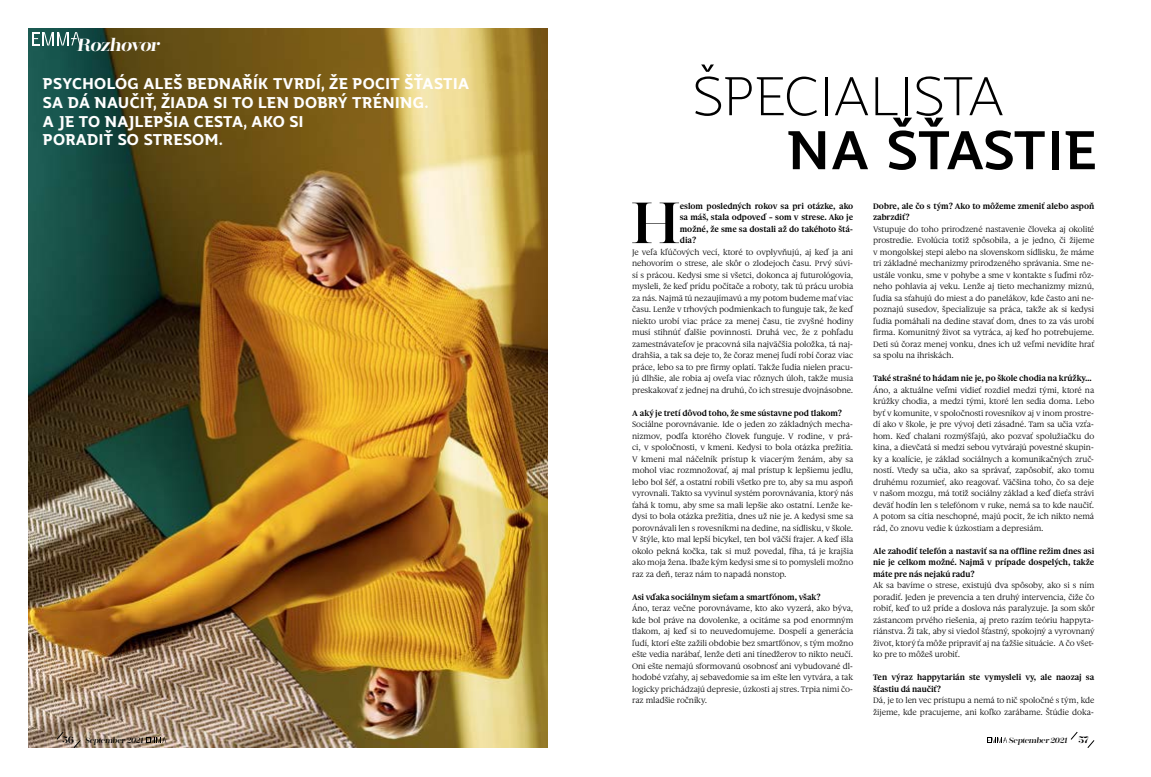
<style>
.page{position:relative;width:1151px;height:777px;background:#fff}
.page>*{position:absolute;margin:0;border:0;box-sizing:border-box;transform-origin:0 0}
.t1{font:57.8px "Encorpada Classic";color:#000}
.t2{font:100 52.8px "Jotia";color:#000}
.t3{font:500 52.8px "Jotia";letter-spacing:-.035em;color:#000}
.t4{font:italic 600 17.5px "Encorpada Classic";letter-spacing:-.055em;color:#fff}
.t5{font:700 15.1px/18.6px "Jotia";letter-spacing:-.015em;color:#fff}
.t6{font:8.5px/11.5px "Gauthier FY";letter-spacing:-.01em;color:#000;text-align:justify}
.t7{font:700 8.5px/11.5px "Gauthier Next FY";letter-spacing:-.01em;color:#000;text-align:justify}
.t8{font:italic 7.7px "Encorpada Classic";letter-spacing:-.04em;color:#000}
.s1{font-weight:600;font-style:normal;font-size:9.4px}
</style>
<div class="page">
<svg style="left:1070px;top:731px;width:8px;height:9px"></svg>
<svg style="left:1087px;top:740px;width:8px;height:8px"></svg>
<svg style="left:987px;top:737px;width:20px;height:6px"></svg>
<img style="left:28px;top:28px;width:519px;height:720px">
<svg style="left:56px;top:731px;width:8px;height:9px"></svg>
<svg style="left:73px;top:739px;width:8px;height:9px"></svg>
<svg style="left:146px;top:737px;width:20px;height:6px"></svg>
<svg style="left:32px;top:32px;width:49px;height:13px"></svg>
<h3 class="t4" style="left:77px;top:33px;width:85px">Rozhovor</h3>
<h3 class="t5" style="left:43px;top:75px;width:428px">PSYCHOLÓG ALEŠ BEDNAŘÍK TVRDÍ, ŽE POCIT ŠŤASTIA SA DÁ NAUČIŤ, ŽIADA SI TO LEN DOBRÝ TRÉNING.<br>A JE TO NAJLEPŠIA CESTA, AKO SI<br>PORADIŤ SO STRESOM.</h3>
<p class="t8" style="left:63px;top:735px;width:83px"><span class="s1">56</span> September 2021</p>
<h2 class="t2" style="left:692px;top:61px;width:314px">ŠPECIALISTA</h2>
<h2 class="t3" style="left:787px;top:114px;width:312px">NA ŠŤASTIE</h2>
<h1 class="t1" style="left:631px;top:183px;width:51px">H</h1>
<p class="t7" style="left:680px;top:200px;width:175px">eslom posledných rokov sa pri otázke, ako sa máš, stala odpoveď – som v strese. Ako je možné, že sme sa dostali až do takéhoto štá&shy;dia?</p>
<p class="t6" style="left:632px;top:246px;width:223px">Je veľa kľúčových vecí, ktoré to ovplyvňujú, aj keď ja ani nehovorím o strese, ale skôr o zlodejoch času. Prvý súvi&shy;sí s prácou. Kedysi sme si všetci, dokonca aj futurológovia, mysleli, že keď prídu počítače a roboty, tak tú prácu urobia za nás. Najmä tú nezaujímavú a my potom budeme mať viac času. Lenže v trhových podmienkach to funguje tak, že keď niekto urobí viac práce za menej času, tie zvyšné hodiny musí stihnúť ďalšie povinnosti. Druhá vec, že z pohľadu zamestnávateľov je pracovná sila najväčšia položka, tá naj&shy;drahšia, a tak sa deje to, že čoraz menej ľudí robí čoraz viac práce, lebo sa to pre firmy oplatí. Takže ľudia nielen pracu&shy;jú dlhšie, ale robia aj oveľa viac rôznych úloh, takže musia preskakovať z jednej na druhú, čo ich stresuje dvojnásobne.</p>
<p class="t7" style="left:632px;top:407px;width:211px">A aký je tretí dôvod toho, že sme sústavne pod tlakom?</p>
<p class="t6" style="left:632px;top:418px;width:223px">Sociálne porovnávanie. Ide o jeden zo základných mecha&shy;nizmov, podľa ktorého človek funguje. V rodine, v prá&shy;ci, v spoločnosti, v kmeni. Kedysi to bola otázka prežitia.<br>V kmeni mal náčelník prístup k viacerým ženám, aby sa mohol viac rozmnožovať, aj mal prístup k lepšiemu jedlu, lebo bol šéf, a ostatní robili všetko pre to, aby sa mu aspoň vyrovnali. Takto sa vyvinul systém porovnávania, ktorý nás ťahá k tomu, aby sme sa mali lepšie ako ostatní. Lenže ke&shy;dysi to bola otázka prežitia, dnes už nie je. A kedysi sme sa porovnávali len s rovesníkmi na dedine, na sídlisku, v škole.<br>V štýle, kto mal lepší bicykel, ten bol väčší frajer. A keď išla okolo pekná kočka, tak si muž povedal, fíha, tá je krajšia ako moja žena. Ibaže kým kedysi sme si to pomysleli možno raz za deň, teraz nám to napadá nonstop.</p>
<p class="t7" style="left:632px;top:591px;width:190px">Asi vďaka sociálnym sieťam a smartfónom, však?</p>
<p class="t6" style="left:632px;top:602px;width:223px">Áno, teraz večne porovnávame, kto ako vyzerá, ako býva, kde bol práve na dovolenke, a ocitáme sa pod enormným tlakom, aj keď si to neuvedomujeme. Dospelí a generácia ľudí, ktorí ešte zažili obdobie bez smartfónov, s tým možno ešte vedia narábať, lenže deti ani tínedžerov to nikto neučí.<br>Oni ešte nemajú sformovanú osobnosť ani vybudované dl&shy;hodobé vzťahy, aj sebavedomie sa im ešte len vytvára, a tak logicky prichádzajú depresie, úzkosti aj stres. Trpia nimi čo&shy;raz mladšie ročníky.</p>
<p class="t7" style="left:873px;top:200px;width:223px">Dobre, ale čo s tým? Ako to môžeme zmeniť alebo aspoň zabrzdiť?</p>
<p class="t6" style="left:873px;top:223px;width:223px">Vstupuje do toho prirodzené nastavenie človeka aj okolité prostredie. Evolúcia totiž spôsobila, a je jedno, či žijeme v mongolskej stepi alebo na slovenskom sídlisku, že máme tri základné mechanizmy prirodzeného správania. Sme ne&shy;ustále vonku, sme v pohybe a sme v kontakte s ľuďmi rôz&shy;neho pohlavia aj veku. Lenže aj tieto mechanizmy miznú, ľudia sa sťahujú do miest a do panelákov, kde často ani ne&shy;poznajú susedov, špecializuje sa práca, takže ak si kedysi ľudia pomáhali na dedine stavať dom, dnes to za vás urobí firma. Komunitný život sa vytráca, aj keď ho potrebujeme.<br>Deti sú čoraz menej vonku, dnes ich už veľmi nevidíte hrať sa spolu na ihriskách.</p>
<p class="t7" style="left:873px;top:372px;width:220px">Také strašné to hádam nie je, po škole chodia na krúžky…</p>
<p class="t6" style="left:873px;top:384px;width:223px">Áno, a aktuálne veľmi vidieť rozdiel medzi tými, ktoré na krúžky chodia, a medzi tými, ktoré len sedia doma. Lebo byť v komunite, v spoločnosti rovesníkov aj v inom prostre&shy;dí ako v škole, je pre vývoj deti zásadné. Tam sa učia vzťa&shy;hom. Keď chalani rozmýšľajú, ako pozvať spolužiačku do kina, a dievčatá si medzi sebou vytvárajú povestné skupin&shy;ky a koalície, je základ sociálnych a komunikačných zruč&shy;ností. Vtedy sa učia, ako sa správať, zapôsobiť, ako tomu druhému rozumieť, ako reagovať. Väčšina toho, čo sa deje v našom mozgu, má totiž sociálny základ a keď dieťa strávi deväť hodín len s telefónom v ruke, nemá sa to kde naučiť.<br>A potom sa cítia neschopné, majú pocit, že ich nikto nemá rád, čo znovu vedie k úzkostiam a depresiám.</p>
<p class="t7" style="left:873px;top:545px;width:223px">Ale zahodiť telefón a nastaviť sa na offline režim dnes asi nie je celkom možné. Najmä v prípade dospelých, takže máte pre nás nejakú radu?</p>
<p class="t6" style="left:873px;top:579px;width:223px">Ak sa bavíme o strese, existujú dva spôsoby, ako si s ním poradiť. Jeden je prevencia a ten druhý intervencia, čiže čo robiť, keď to už príde a doslova nás paralyzuje. Ja som skôr zástancom prvého riešenia, aj preto razím teóriu happyta&shy;riánstva. Ži tak, aby si viedol šťastný, spokojný a vyrovnaný život, ktorý ťa môže pripraviť aj na ťažšie situácie. A čo všet&shy;ko pre to môžeš urobiť.</p>
<p class="t7" style="left:873px;top:671px;width:223px">Ten výraz happytarián ste vymysleli vy, ale naozaj sa šťastiu dá naučiť?</p>
<p class="t6" style="left:873px;top:694px;width:223px">Dá, je to len vec prístupu a nemá to nič spoločné s tým, kde žijeme, kde pracujeme, ani koľko zarábame. Štúdie doka-</p>
<p class="t8" style="left:1009px;top:735px;width:81px">September 2021 <span class="s1">57</span></p>
</div>
